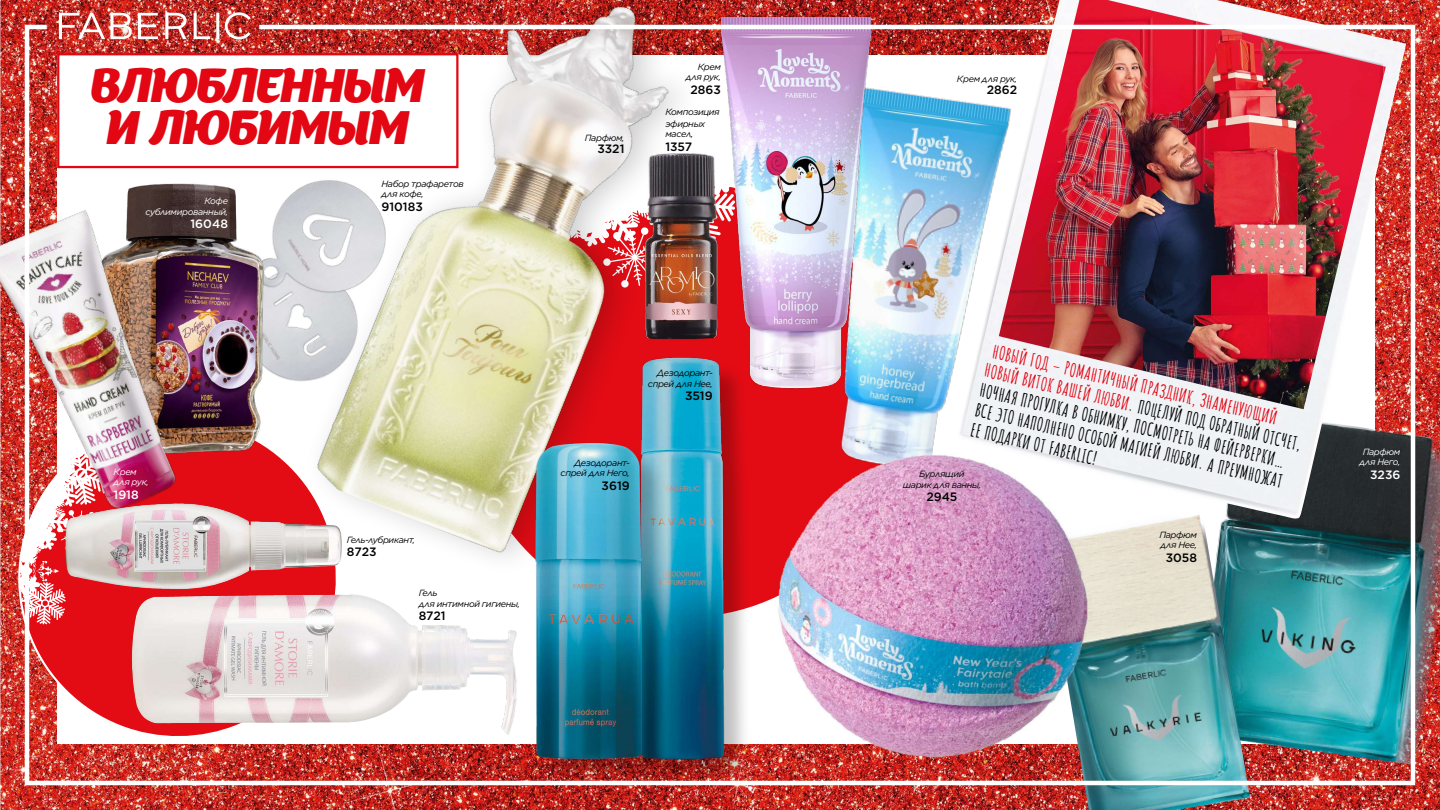
<style>
.page{position:relative;width:1440px;height:810px;background:#fff}
.page>*{position:absolute;margin:0;border:0;box-sizing:border-box;transform-origin:0 0}
.t1{font:italic 45.97px/42px "Appetite";letter-spacing:-.01em;color:#e30613;text-align:center}
.t2{font:700 18px/20.2px "Amatic SC";color:#000}
.t3{font:500 12.08px "Gotham";color:#000}
.t4{font:500 12.08px "Gotham";letter-spacing:.005em;color:#fff}
.t5{font:italic 9px/10.5px "Gotham";letter-spacing:-.04em;color:#000}
.t6{font:italic 9px/10.5px "Gotham";letter-spacing:-.04em;color:#fff;text-align:center}
.s1{color:#e30613}
</style>
<div class="page">
<img style="left:0;top:0;width:1440px;height:810px">
<img style="left:0;top:533px;width:22px;height:223px">
<img style="left:1418px;top:409px;width:22px;height:357px">
<img style="left:999px;top:0;width:387px;height:22px">
<img style="left:1043px;top:788px;width:207px;height:22px">
<img style="left:306px;top:0;width:416px;height:22px">
<img style="left:0;top:192px;width:22px;height:341px">
<img style="left:720px;top:14px;width:154px;height:8px">
<img style="left:59px;top:12px;width:192px;height:10px">
<img style="left:22px;top:22px;width:1396px;height:766px">
<h1 class="t1" style="left:91px;top:65px;width:335px">ВЛЮБЛЕННЫМ<br>И ЛЮБИМЫМ</h1>
<p class="t6" style="left:145px;top:195px;width:84px;text-align:right">Кофе сублимированный,</p>
<p class="t4" style="left:190px;top:216px;width:39px">16048</p>
<p class="t5" style="left:382px;top:178px;width:84px">Набор трафаретов для кофе,</p>
<p class="t3" style="left:382px;top:199px;width:43px">910183</p>
<p class="t5" style="left:585px;top:132px;width:41px">Парфюм,</p>
<p class="t3" style="left:597px;top:141px;width:28px">3321</p>
<p class="t5" style="left:686px;top:61px;width:37px;text-align:right">Крем для рук,</p>
<p class="t3" style="left:690px;top:81px;width:32px">2863</p>
<p class="t5" style="left:666px;top:106px;width:56px;line-height:12px">Композиция эфирных</p>
<p class="t5" style="left:666px;top:129px;width:29px">масел,</p>
<p class="t3" style="left:666px;top:139px;width:28px">1357</p>
<p class="t5" style="left:957px;top:73px;width:62px">Крем для рук,</p>
<p class="t3" style="left:987px;top:81px;width:32px">2862</p>
<p class="t2" style="left:992px;top:340px;width:326px;rotate:13deg"><span class="s1">НОВЫЙ ГОД – РОМАНТИЧНЫЙ ПРАЗДНИК, ЗНАМЕНУЮЩИЙ НОВЫЙ ВИТОК ВАШЕЙ ЛЮБВИ</span>. ПОЦЕЛУЙ ПОД ОБРАТНЫЙ ОТСЧЕТ, НОЧНАЯ ПРОГУЛКА В ОБНИМКУ, ПОСМОТРЕТЬ НА ФЕЙЕРВЕРКИ… ВСЕ ЭТО НАПОЛНЕНО ОСОБОЙ МАГИЕЙ ЛЮБВИ. А ПРЕУМНОЖАТ ЕЕ ПОДАРКИ ОТ FABERLIC!</p>
<p class="t5" style="left:648px;top:368px;width:66px;text-align:right">Дезодорант&shy;спрей для Нее,</p>
<p class="t3" style="left:685px;top:388px;width:29px">3519</p>
<p class="t6" style="left:1359px;top:446px;width:43px">Парфюм для Него,</p>
<p class="t5" style="left:561px;top:457px;width:71px;text-align:right">Дезодорант&shy;спрей для Него,</p>
<p class="t3" style="left:602px;top:477px;width:30px">3619</p>
<p class="t6" style="left:114px;top:466px;width:25px">Крем</p>
<p class="t4" style="left:1370px;top:467px;width:32px">3236</p>
<p class="t6" style="left:114px;top:477px;width:37px">для рук,</p>
<p class="t4" style="left:114px;top:487px;width:27px">1918</p>
<p class="t5" style="left:903px;top:469px;width:80px;text-align:center">Бурлящий<br>шарик для ванны,</p>
<p class="t3" style="left:926px;top:489px;width:33px">2945</p>
<p class="t5" style="left:347px;top:534px;width:70px">Гель-лубрикант,</p>
<p class="t3" style="left:347px;top:544px;width:31px">8723</p>
<p class="t5" style="left:419px;top:588px;width:103px">Гель<br>для интимной гигиены,</p>
<p class="t3" style="left:419px;top:608px;width:28px">8721</p>
<p class="t5" style="left:1159px;top:529px;width:39px">Парфюм для Нее,</p>
<p class="t3" style="left:1166px;top:549px;width:33px">3058</p>
</div>
